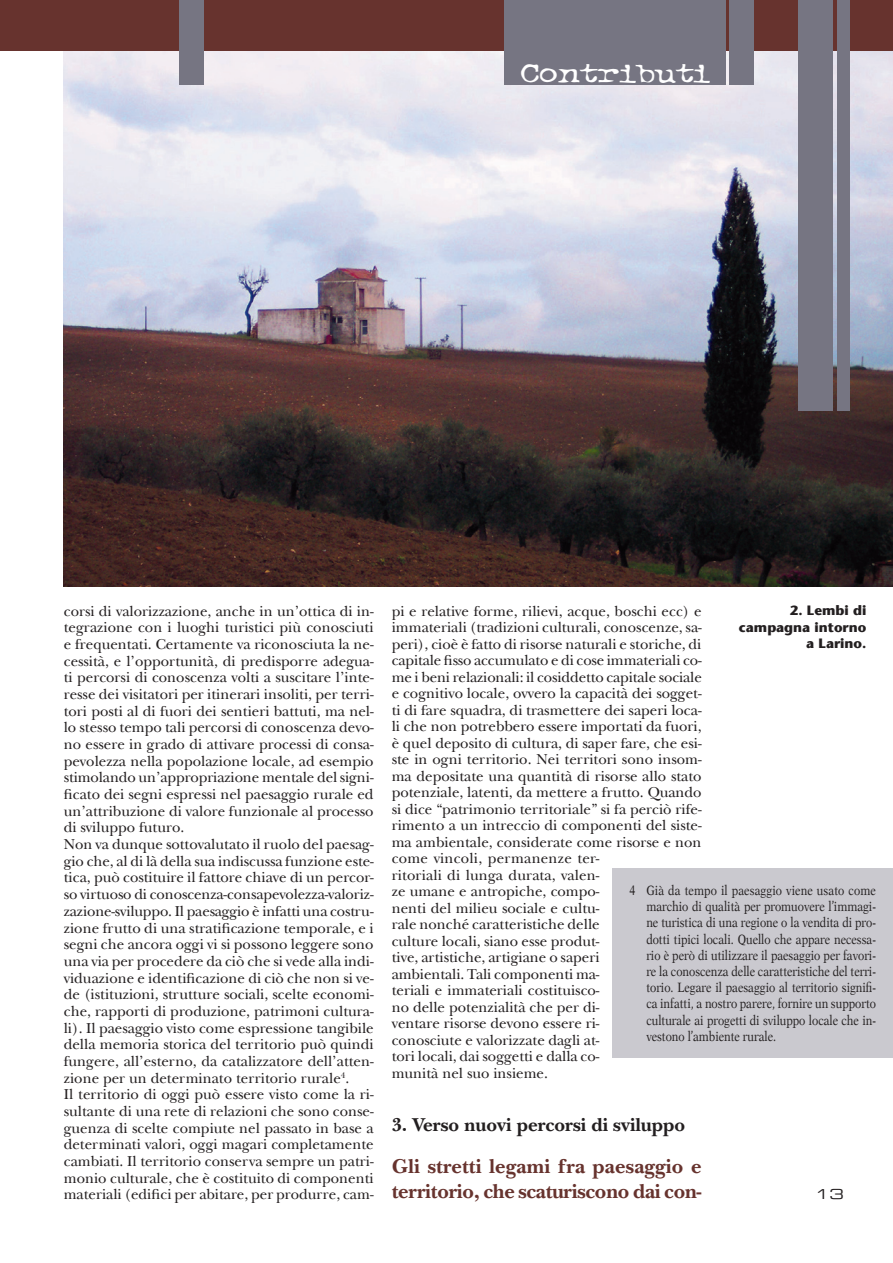
<style>
.page{position:relative;width:893px;height:1263px;background:#fff}
.page>*{position:absolute;margin:0;border:0;box-sizing:border-box;transform-origin:0 0}
.t1{font:30px "Typewriter OS Oldstyle";color:#fff;scale:1.35 1}
.t2{font:700 21px/25.2px "New Baskerville";letter-spacing:-.015em;color:#67332e}
.t3{font:700 19.5px "New Baskerville";color:#231f20}
.t4{font:15px/16.6px "New Baskerville";color:#231f20}
.t5{font:13.5px/16.2px "New Aster";color:#231f20;text-align:justify;scale:.8 1}
.t6{font:700 13.5px/16.2px "Stone Sans";color:#231f20;text-align:right}
.t7{font:13.5px "Eurostile Extended Two";color:#231f20;scale:1.11 1}
</style>
<div class="page">
<img style="left:64px;top:51px;width:829px;height:536px">
<div style="left:0;top:0;width:893px;height:51px;background:#67332e"></div>
<div style="left:179px;top:0;width:24px;height:85px;background:#767582"></div>
<div style="left:504px;top:0;width:222px;height:85px;background:#767582"></div>
<div style="left:799px;top:0;width:34px;height:411px;background:#767582"></div>
<div style="left:838px;top:0;width:12px;height:411px;background:#767582"></div>
<div style="left:729px;top:0;width:25px;height:85px;background:#767582"></div>
<div style="left:612px;top:868px;width:281px;height:190px;background:#cac9cf"></div>
<h1 class="t1" style="left:521px;top:56px;width:142px">Contributi</h1>
<p class="t6" style="left:739px;top:602px;width:129px">2. Lembi di campagna intorno a Larino.</p>
<p class="t4" style="left:64px;top:602px;width:311px">corsi di valorizzazione, anche in un’ottica di in&shy;tegrazione con i luoghi turistici più conosciuti e frequentati. Certamente va riconosciuta la ne&shy;cessità, e l’opportunità, di predisporre adegua&shy;ti percorsi di conoscenza volti a suscitare l’inte&shy;resse dei visitatori per itinerari insoliti, per terri&shy;tori posti al di fuori dei sentieri battuti, ma nel&shy;lo stesso tempo tali percorsi di conoscenza devo&shy;no essere in grado di attivare processi di consa&shy;pevolezza nella popolazione locale, ad esempio stimolando un’appropriazione mentale del signi&shy;ficato dei segni espressi nel paesaggio rurale ed un’attribuzione di valore funzionale al processo di sviluppo futuro.<br>Non va dunque sottovalutato il ruolo del paesag&shy;gio che, al di là della sua indiscussa funzione este&shy;tica, può costituire il fattore chiave di un percor&shy;so virtuoso di conoscenza-consapevolezza-valoriz&shy;zazione-sviluppo. Il paesaggio è infatti una costru&shy;zione frutto di una stratificazione temporale, e i segni che ancora oggi vi si possono leggere sono una via per procedere da ciò che si vede alla indi&shy;viduazione e identificazione di ciò che non si ve&shy;de (istituzioni, strutture sociali, scelte economi&shy;che, rapporti di produzione, patrimoni cultura&shy;li). Il paesaggio visto come espressione tangibile della memoria storica del territorio può quindi fungere, all’esterno, da catalizzatore dell’atten&shy;zione per un determinato territorio rurale<sup>4</sup>.<br>Il territorio di oggi può essere visto come la ri&shy;sultante di una rete di relazioni che sono conse&shy;guenza di scelte compiute nel passato in base a determinati valori, oggi magari completamente cambiati. Il territorio conserva sempre un patri&shy;monio culturale, che è costituito di componenti materiali (edifici per abitare, per produrre, cam-</p>
<p class="t4" style="left:392px;top:602px;width:312px">pi e relative forme, rilievi, acque, boschi ecc) e immateriali (tradizioni culturali, conoscenze, sa&shy;peri), cioè è fatto di risorse naturali e storiche, di capitale fisso accumulato e di cose immateriali co&shy;me i beni relazionali: il cosiddetto capitale sociale e cognitivo locale, ovvero la capacità dei sogget&shy;ti di fare squadra, di trasmettere dei saperi loca&shy;li che non potrebbero essere importati da fuori, è quel deposito di cultura, di saper fare, che esi&shy;ste in ogni territorio. Nei territori sono insom&shy;ma depositate una quantità di risorse allo stato potenziale, latenti, da mettere a frutto. Quando si dice “patrimonio territoriale” si fa perciò rife&shy;rimento a un intreccio di componenti del siste&shy;ma ambientale, considerate come risorse e non come vincoli, permanenze ter-<br>ritoriali di lunga durata, valen-<br>ze umane e antropiche, compo-<br>nenti del milieu sociale e cultu-<br>rale nonché caratteristiche delle<br>culture locali, siano esse produt-<br>tive, artistiche, artigiane o saperi<br>ambientali. Tali componenti ma-<br>teriali e immateriali costituisco-<br>no delle potenzialità che per di-<br>ventare risorse devono essere ri-<br>conosciute e valorizzate dagli at-<br>tori locali, dai soggetti e dalla co-<br>munità nel suo insieme.</p>
<p class="t5" style="left:646px;top:882px;width:289px;text-indent:-17px">4 Già da tempo il paesaggio viene usato come marchio di qualità per promuovere l’immagi&shy;ne turistica di una regione o la vendita di pro&shy;dotti tipici locali. Quello che appare necessa&shy;rio è però di utilizzare il paesaggio per favori&shy;re la conoscenza delle caratteristiche del terri&shy;torio. Legare il paesaggio al territorio signifi&shy;ca infatti, a nostro parere, fornire un supporto culturale ai progetti di sviluppo locale che in&shy;vestono l’ambiente rurale.</p>
<h3 class="t3" style="left:392px;top:1113px;width:295px">3. Verso nuovi percorsi di sviluppo</h3>
<h2 class="t2" style="left:392px;top:1153px;width:311px">Gli stretti legami fra paesaggio e territorio, che scaturiscono dai con-</h2>
<p class="t7" style="left:815px;top:1185px;width:28px">13</p>
</div>
